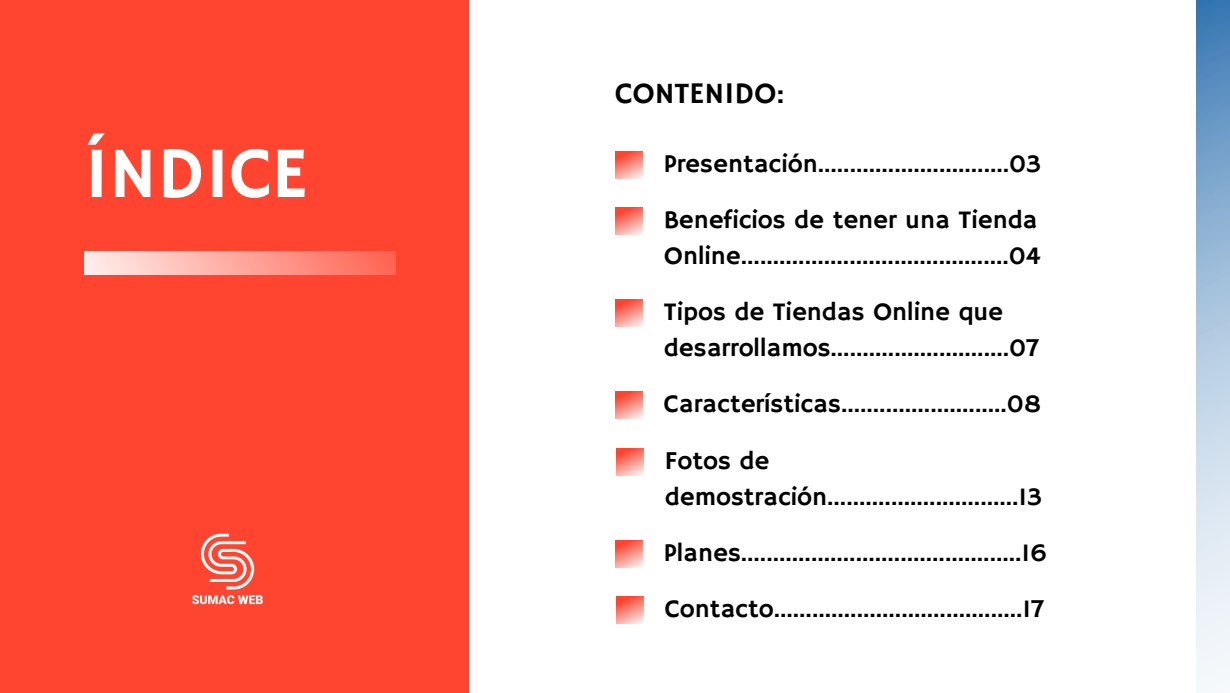
<style>
.page{position:relative;width:1230px;height:693px;background:#fff}
.page>*{position:absolute;margin:0;border:0;box-sizing:border-box;transform-origin:0 0}
.t1{font:72.6px "Hammersmith One";color:#fff}
.t2{font:29.9px "Hammersmith One";color:#000}
.t3{font:25.6px/35.9px "Hammersmith One";color:#000}
</style>
<div class="page">
<div style="left:0;top:0;width:469px;height:693px;background:#ff4530"></div>
<svg style="left:1197px;top:0;width:33px;height:684px"></svg>
<svg style="left:615px;top:152px;width:27px;height:27px"></svg>
<svg style="left:615px;top:208px;width:27px;height:27px"></svg>
<svg style="left:615px;top:300px;width:27px;height:27px"></svg>
<svg style="left:615px;top:392px;width:27px;height:27px"></svg>
<svg style="left:616px;top:448px;width:27px;height:27px"></svg>
<div style="left:85px;top:251px;width:311px;height:23px;background:linear-gradient(to right,#ffedeb,#ff6250)"></div>
<img style="left:192px;top:533px;width:71px;height:72px">
<svg style="left:615px;top:540px;width:27px;height:27px"></svg>
<svg style="left:616px;top:597px;width:27px;height:26px"></svg>
<p class="t1" style="left:85px;top:132px;width:225px">ÍNDICE</p>
<p class="t2" style="left:615px;top:76px;width:171px">CONTENIDO:</p>
<h1 class="t3" style="left:664px;top:147px;width:379px">Presentación..............................03</h1>
<p class="t3" style="left:664px;top:203px;width:378px">Beneficios de tener una Tienda<br>Online..........................................04</p>
<p class="t3" style="left:664px;top:295px;width:377px">Tipos de Tiendas Online que desarrollamos............................07</p>
<h2 class="t3" style="left:664px;top:387px;width:379px">Características..........................08</h2>
<p class="t3" style="left:665px;top:444px;width:379px">Fotos de demostración..............................13</p>
<p class="t3" style="left:664px;top:536px;width:385px">Planes............................................16</p>
<p class="t3" style="left:665px;top:592px;width:381px">Contacto.......................................17</p>
</div>
